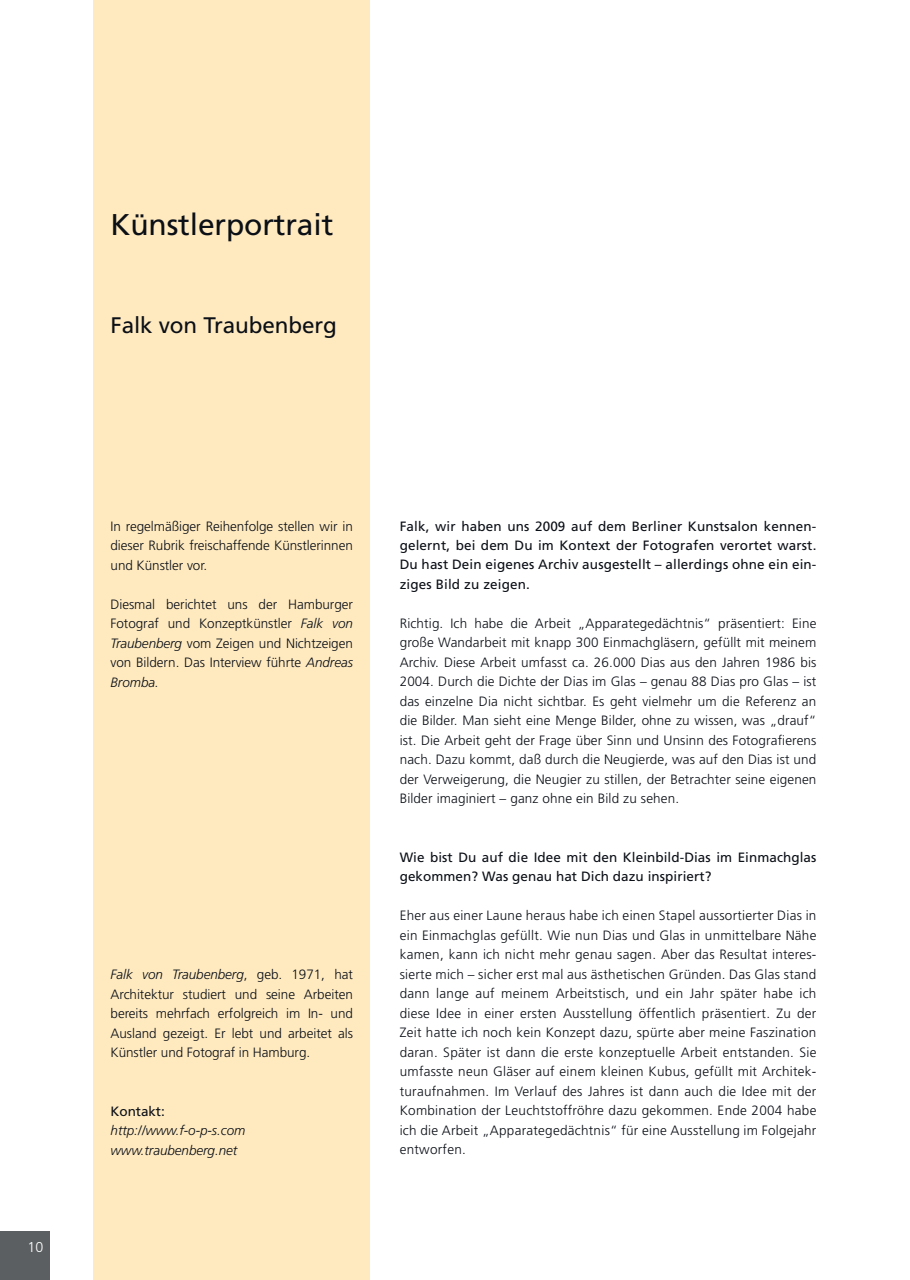
<style>
.page{position:relative;width:910px;height:1280px;background:#fff}
.page>*{position:absolute;margin:0;border:0;box-sizing:border-box;transform-origin:0 0}
.t1{font:30px "Frutiger LT Std";letter-spacing:-.005em;color:#0b0f16}
.t2{font:22.5px "Frutiger LT Std";letter-spacing:-.005em;color:#0b0f16}
.t3{font:300 14.25px "Frutiger LT Std";color:#fff}
.t4{font:300 13.5px/19.5px "Frutiger LT Std";letter-spacing:-.005em;color:#0b0f16;text-align:justify}
.t5{font:13.5px/19.5px "Frutiger LT Std";letter-spacing:.005em;color:#0b0f16;text-align:justify}
.t6{font:italic 300 13.5px/19.5px "Frutiger LT Std";letter-spacing:-.005em;color:#0b0f16}
.s1{font-style:italic}
</style>
<div class="page">
<div style="left:0;top:1231px;width:50px;height:49px;background:#5c5f62"></div>
<div style="left:94px;top:0;width:276px;height:1280px;background:#ffeac0"></div>
<h1 class="t1" style="left:111px;top:207px;width:224px">Künstlerportrait</h1>
<h2 class="t2" style="left:111px;top:312px;width:228px">Falk von Traubenberg</h2>
<p class="t3" style="left:28px;top:1239px;width:17px">10</p>
<p class="t4" style="left:111px;top:516px;width:244px">In regelmäßiger Reihenfolge stellen wir in dieser Rubrik freischaffende Künstlerinnen und Künstler vor.</p>
<p class="t4" style="left:111px;top:594px;width:244px">Diesmal berichtet uns der Hamburger Fotograf und Konzeptkünstler <span class="s1">Falk von Traubenberg</span> vom Zeigen und Nichtzeigen von Bildern. Das Interview führte <span class="s1">Andreas Bromba.</span></p>
<p class="t4" style="left:111px;top:965px;width:244px"><span class="s1">Falk von Traubenberg</span>, geb. 1971, hat Architektur studiert und seine Arbeiten bereits mehrfach erfolgreich im In- und Ausland gezeigt. Er lebt und arbeitet als Künstler und Fotograf in Hamburg.</p>
<p class="t5" style="left:111px;top:1101px;width:56px">Kontakt:</p>
<p class="t6" style="left:111px;top:1121px;width:136px">http://www.f-o-p-s.com www.traubenberg.net</p>
<p class="t5" style="left:400px;top:516px;width:418px">Falk, wir haben uns 2009 auf dem Berliner Kunstsalon kennen&shy;gelernt, bei dem Du im Kontext der Fotografen verortet warst.<br>Du hast Dein eigenes Archiv ausgestellt – allerdings ohne ein ein&shy;ziges Bild zu zeigen.</p>
<p class="t4" style="left:400px;top:614px;width:418px">Richtig. Ich habe die Arbeit „Apparategedächtnis“ präsentiert: Eine große Wandarbeit mit knapp 300 Einmachgläsern, gefüllt mit meinem Archiv. Diese Arbeit umfasst ca. 26.000 Dias aus den Jahren 1986 bis 2004. Durch die Dichte der Dias im Glas – genau 88 Dias pro Glas – ist das einzelne Dia nicht sichtbar. Es geht vielmehr um die Referenz an die Bilder. Man sieht eine Menge Bilder, ohne zu wissen, was „drauf“ ist. Die Arbeit geht der Frage über Sinn und Unsinn des Fotografierens nach. Dazu kommt, daß durch die Neugierde, was auf den Dias ist und der Verweigerung, die Neugier zu stillen, der Betrachter seine eigenen Bilder imaginiert – ganz ohne ein Bild zu sehen.</p>
<p class="t5" style="left:400px;top:847px;width:418px">Wie bist Du auf die Idee mit den Kleinbild-Dias im Einmachglas gekommen? Was genau hat Dich dazu inspiriert?</p>
<p class="t4" style="left:400px;top:906px;width:418px">Eher aus einer Laune heraus habe ich einen Stapel aussortierter Dias in ein Einmachglas gefüllt. Wie nun Dias und Glas in unmittelbare Nähe kamen, kann ich nicht mehr genau sagen. Aber das Resultat interes&shy;sierte mich – sicher erst mal aus ästhetischen Gründen. Das Glas stand dann lange auf meinem Arbeitstisch, und ein Jahr später habe ich diese Idee in einer ersten Ausstellung öffentlich präsentiert. Zu der Zeit hatte ich noch kein Konzept dazu, spürte aber meine Faszination daran. Später ist dann die erste konzeptuelle Arbeit entstanden. Sie umfasste neun Gläser auf einem kleinen Kubus, gefüllt mit Architek&shy;turaufnahmen. Im Verlauf des Jahres ist dann auch die Idee mit der Kombination der Leuchtstoffröhre dazu gekommen. Ende 2004 habe ich die Arbeit „Apparategedächtnis“ für eine Ausstellung im Folgejahr entworfen.</p>
</div>
